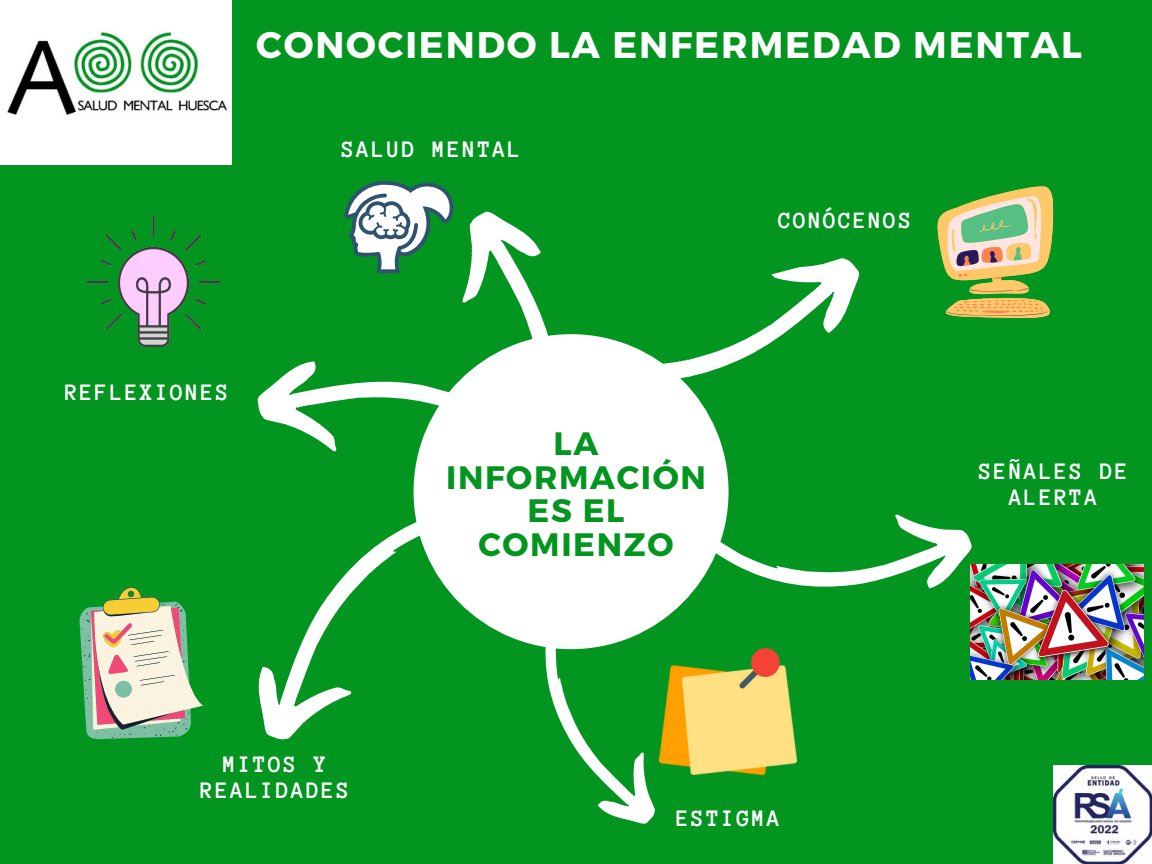
<style>
.page{position:relative;width:1152px;height:864px;background:#029520}
.page>*{position:absolute;margin:0;border:0;box-sizing:border-box;transform-origin:0 0}
.t1{font:700 37.05px "Montserrat";letter-spacing:.05em;color:#fff}
.t2{font:700 32.4px/33.8px "Montserrat";letter-spacing:.05em;color:#029520;text-align:center}
.t3{font:700 24.15px/25.8px "Anonymous Pro";letter-spacing:.08em;color:#fff;text-align:center}
.t4{font:700 24px "Anonymous Pro";letter-spacing:.08em;color:#fff}
</style>
<div class="page">
<div style="left:414px;top:334px;width:315px;height:315px;background:#fff;border-radius:50%"></div>
<svg style="left:938px;top:186px;width:115px;height:132px"></svg>
<img style="left:971px;top:564px;width:173px;height:116px">
<img style="left:673px;top:649px;width:124px;height:126px">
<svg style="left:80px;top:587px;width:123px;height:152px"></svg>
<img style="left:86px;top:216px;width:134px;height:130px">
<svg style="left:577px;top:258px;width:283px;height:148px"></svg>
<svg style="left:684px;top:492px;width:292px;height:109px"></svg>
<svg style="left:507px;top:611px;width:166px;height:213px"></svg>
<svg style="left:258px;top:494px;width:232px;height:246px"></svg>
<svg style="left:257px;top:181px;width:307px;height:313px"></svg>
<img style="left:0;top:0;width:231px;height:164px">
<img style="left:1054px;top:766px;width:98px;height:98px">
<p class="t1" style="left:256px;top:21px;width:827px">CONOCIENDO LA ENFERMEDAD MENTAL</p>
<p class="t3" style="left:65px;top:379px;width:166px">REFLEXIONES</p>
<p class="t3" style="left:341px;top:137px;width:181px">SALUD MENTAL</p>
<p class="t4" style="left:779px;top:208px;width:135px">CONÓCENOS</p>
<p class="t2" style="left:446px;top:425px;width:261px">LA<br>INFORMACIÓN<br>ES EL<br>COMIENZO</p>
<p class="t3" style="left:979px;top:459px;width:151px">SEÑALES DE<br>ALERTA</p>
<p class="t3" style="left:200px;top:751px;width:151px">MITOS Y<br>REALIDADES</p>
<p class="t3" style="left:676px;top:805px;width:106px">ESTIGMA</p>
</div>
